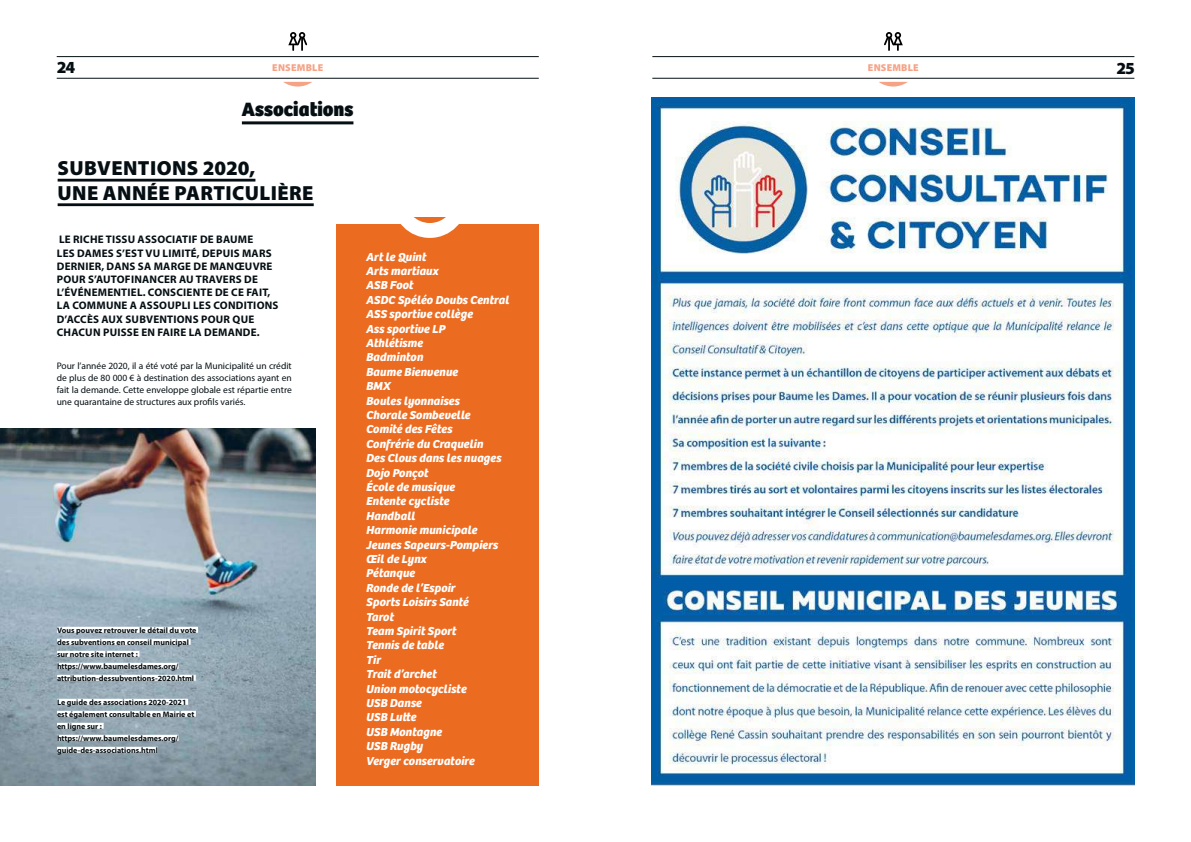
<style>
.page{position:relative;width:1191px;height:842px;background:#fff}
.page>*{position:absolute;margin:0;border:0;box-sizing:border-box;transform-origin:0 0}
.t1{font:900 20.5px/24.6px "Myriad Pro";letter-spacing:.02em;color:#050f13}
.t2{font:800 20px "Bree";color:#050f13}
.t3{font:900 17px "Myriad Pro";color:#050f13}
.t4{font:italic 700 12px/14.4px "Bree";color:#fff}
.t5{font:700 11px/13.2px "Myriad Pro";letter-spacing:.02em;color:#050f13}
.t6{font:900 10px "Myriad Pro";letter-spacing:.02em;color:#f5a285}
.t7{font:9.5px/12px "Myriad Pro";color:#050f13;text-align:justify}
.t8{font:700 8px/12px "Myriad Pro";color:#050f13}
</style>
<div class="page">
<hr style="left:242px;top:121px;width:111px;height:3px;background:#050f13">
<hr style="left:58px;top:179px;width:197px;height:3px;background:#050f13">
<hr style="left:58px;top:203px;width:256px;height:3px;background:#050f13">
<div style="left:336px;top:224px;width:202px;height:561px;background:#eb6b21"></div>
<div style="left:392px;top:163px;width:75px;height:75px;background:#fff;border-radius:50%"></div>
<svg style="left:414px;top:217px;width:32px;height:6px"></svg>
<img style="left:0;top:429px;width:315px;height:356px">
<div style="left:57px;top:627px;width:141px;height:6px;background:#fff"></div>
<div style="left:57px;top:639px;width:134px;height:6px;background:#fff"></div>
<div style="left:57px;top:651px;width:82px;height:6px;background:#fff"></div>
<div style="left:57px;top:663px;width:122px;height:6px;background:#fff"></div>
<div style="left:57px;top:675px;width:139px;height:6px;background:#fff"></div>
<div style="left:57px;top:699px;width:131px;height:6px;background:#fff"></div>
<div style="left:57px;top:711px;width:139px;height:6px;background:#fff"></div>
<div style="left:57px;top:723px;width:47px;height:6px;background:#fff"></div>
<div style="left:57px;top:735px;width:122px;height:6px;background:#fff"></div>
<div style="left:57px;top:747px;width:101px;height:6px;background:#fff"></div>
<img style="left:652px;top:98px;width:482px;height:687px">
<hr style="left:57px;top:56px;width:482px;height:1px;background:#050f13">
<hr style="left:652px;top:56px;width:482px;height:1px;background:#050f13">
<hr style="left:57px;top:78px;width:482px;height:1px;background:#050f13">
<hr style="left:652px;top:78px;width:482px;height:1px;background:#050f13">
<svg style="left:288px;top:32px;width:20px;height:18px"></svg>
<svg style="left:884px;top:32px;width:18px;height:18px"></svg>
<svg style="left:283px;top:82px;width:29px;height:5px"></svg>
<svg style="left:879px;top:82px;width:28px;height:5px"></svg>
<h3 class="t3" style="left:57px;top:56px;width:20px">24</h3>
<h3 class="t3" style="left:1116px;top:57px;width:20px">25</h3>
<h2 class="t2" style="left:242px;top:93px;width:113px">Associations</h2>
<p class="t6" style="left:272px;top:61px;width:52px">ENSEMBLE</p>
<p class="t6" style="left:868px;top:61px;width:52px">ENSEMBLE</p>
<h1 class="t1" style="left:58px;top:155px;width:257px">SUBVENTIONS 2020,<br>UNE ANNÉE PARTICULIÈRE</h1>
<p class="t5" style="left:57px;top:233px;width:223px">LE RICHE TISSU ASSOCIATIF DE BAUME<br>LES DAMES S’EST VU LIMITÉ, DEPUIS MARS DERNIER, DANS SA MARGE DE MANŒUVRE POUR S’AUTOFINANCER AU TRAVERS DE L’ÉVÉNEMENTIEL. CONSCIENTE DE CE FAIT, LA COMMUNE A ASSOUPLI LES CONDITIONS D’ACCÈS AUX SUBVENTIONS POUR QUE CHACUN PUISSE EN FAIRE LA DEMANDE.</p>
<p class="t7" style="left:57px;top:359px;width:236px">Pour l’année 2020, il a été voté par la Municipalité un crédit de plus de 80 000 € à destination des associations ayant en fait la demande. Cette enveloppe globale est répartie entre une quarantaine de structures aux profils variés.</p>
<p class="t8" style="left:57px;top:624px;width:141px">Vous pouvez retrouver le détail du vote des subventions en conseil municipal sur notre site internet : https://www.baumelesdames.org/ attribution-dessubventions-2020.html</p>
<p class="t8" style="left:57px;top:696px;width:139px">Le guide des associations 2020-2021 est également consultable en Mairie et en ligne sur : https://www.baumelesdames.org/ guide-des-associations.html</p>
<p class="t4" style="left:366px;top:248px;width:145px">Art le Quint<br>Arts martiaux<br>ASB Foot<br>ASDC Spéléo Doubs Central<br>ASS sportive collège<br>Ass sportive LP<br>Athlétisme<br>Badminton<br>Baume Bienvenue<br>BMX<br>Boules lyonnaises<br>Chorale Sombevelle<br>Comité des Fêtes<br>Confrérie du Craquelin<br>Des Clous dans les nuages<br>Dojo Ponçot<br>École de musique<br>Entente cycliste<br>Handball<br>Harmonie municipale<br>Jeunes Sapeurs-Pompiers<br>Œil de Lynx<br>Pétanque<br>Ronde de l’Espoir<br>Sports Loisirs Santé<br>Tarot<br>Team Spirit Sport<br>Tennis de table<br>Tir<br>Trait d’archet<br>Union motocycliste<br>USB Danse<br>USB Lutte<br>USB Montagne<br>USB Rugby<br>Verger conservatoire</p>
</div>
